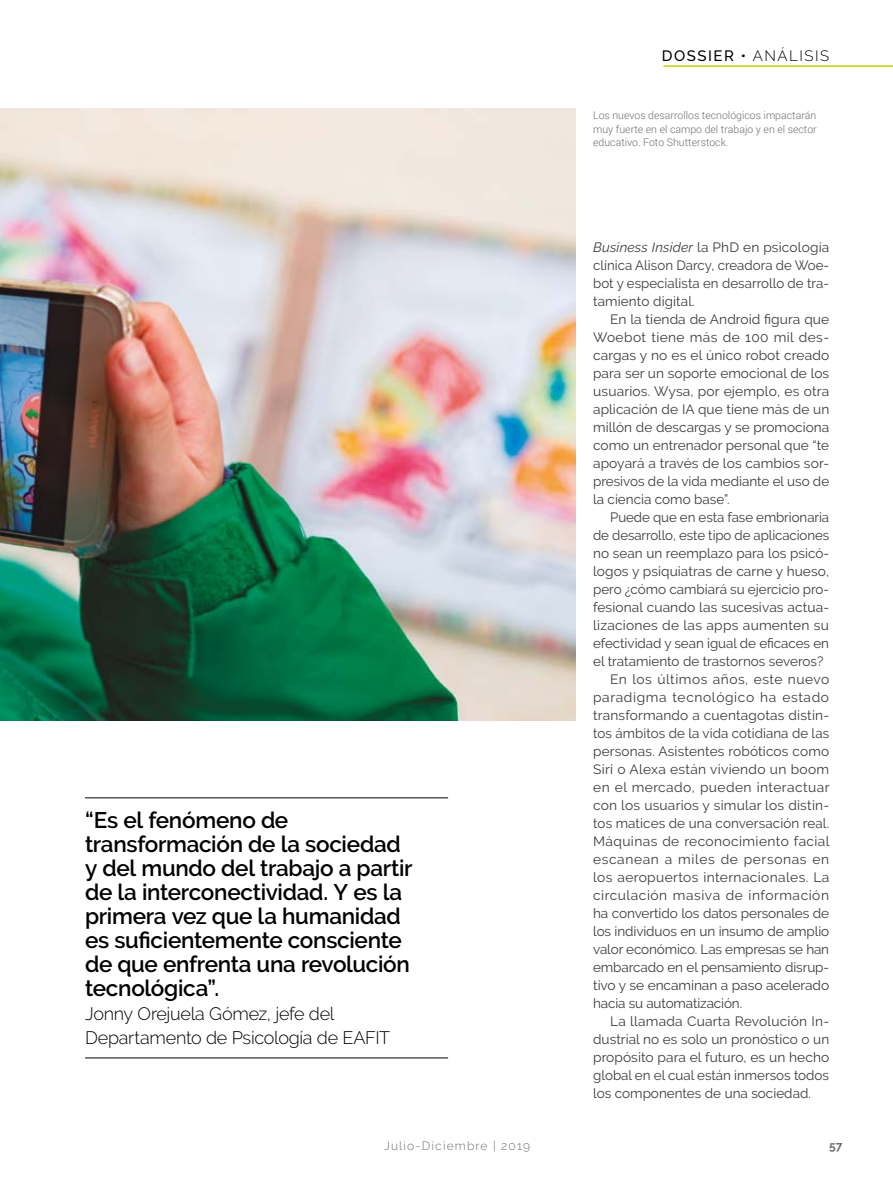
<style>
.page{position:relative;width:893px;height:1191px;background:#fff}
.page>*{position:absolute;margin:0;border:0;box-sizing:border-box;transform-origin:0 0}
.t1{font:600 22.5px/24px "Raleway";letter-spacing:-.015em;color:#000}
.t2{font:300 18px/24px "Raleway";letter-spacing:-.015em;color:#000}
.t3{font:500 15px "Raleway";letter-spacing:.1em;color:#000}
.t4{font:13.5px/18px "Raleway";letter-spacing:.005em;color:#3c3c3b;text-align:justify}
.t5{font:13.5px "Raleway";letter-spacing:.03em;color:#3c3c3b}
.t6{font:13.5px "Raleway";letter-spacing:.045em;color:#3c3c3b}
.t7{font:13.5px "Raleway";letter-spacing:.04em;color:#3c3c3b}
.t8{font:13.5px "Raleway";letter-spacing:.035em;color:#3c3c3b}
.t9{font:300 12px "Raleway";letter-spacing:.1em;color:#706f6f}
.t10{font:700 12px "Raleway";color:#706f6f}
.t11{font:300 10.5px/13.5px "Roboto";color:#706f6f;text-align:justify}
.s1{font-weight:300}
.s2{font-style:italic}
</style>
<div class="page">
<img style="left:0;top:108px;width:575px;height:612px">
<hr style="left:85px;top:797px;width:363px;height:1px;background:#575756">
<hr style="left:85px;top:1057px;width:363px;height:1px;background:#575756">
<hr style="left:663px;top:65px;width:230px;height:2px;background:#c8d300">
<p class="t3" style="left:662px;top:47px;width:169px">DOSSIER • <span class="s1">ANÁLISIS</span></p>
<h1 class="t1" style="left:85px;top:808px;width:329px">“Es el fenómeno de transformación de la sociedad y del mundo del trabajo a partir de la interconectividad. Y es la primera vez que la humanidad es suficientemente consciente de que enfrenta una revolución tecnológica”.</h1>
<h2 class="t2" style="left:85px;top:1002px;width:307px">Jonny Orejuela Gómez, jefe del<br>Departamento de Psicología de EAFIT</h2>
<p class="t11" style="left:593px;top:108px;width:225px">Los nuevos desarrollos tecnológicos impactarán muy fuerte en el campo del trabajo y en el sector educativo. Foto Shutterstock.</p>
<p class="t4" style="left:593px;top:238px;width:238px"><span class="s2">Business Insider</span> la PhD en psicología clínica Alison Darcy, creadora de Woe&shy;bot y especialista en desarrollo de tra&shy;tamiento digital.</p>
<p class="t4" style="left:593px;top:310px;width:238px;text-indent:17px">En la tienda de Android figura que Woebot tiene más de 100 mil des&shy;cargas y no es el único robot creado para ser un soporte emocional de los usuarios. Wysa, por ejemplo, es otra aplicación de IA que tiene más de un millón de descargas y se promociona como un entrenador personal que “te apoyará a través de los cambios sor&shy;presivos de la vida mediante el uso de la ciencia como base”.</p>
<p class="t4" style="left:610px;top:508px;width:221px">Puede que en esta fase embrionaria</p>
<p class="t4" style="left:593px;top:526px;width:238px">de desarrollo, este tipo de aplicaciones</p>
<p class="t4" style="left:593px;top:544px;width:238px">no sean un reemplazo para los psicó-</p>
<p class="t4" style="left:593px;top:562px;width:237px">logos y psiquiatras de carne y hueso,</p>
<p class="t4" style="left:593px;top:580px;width:238px">pero ¿cómo cambiará su ejercicio pro-</p>
<p class="t4" style="left:593px;top:598px;width:238px">fesional cuando las sucesivas actua-</p>
<p class="t4" style="left:593px;top:616px;width:237px">lizaciones de las apps aumenten su</p>
<p class="t4" style="left:593px;top:634px;width:237px">efectividad y sean igual de eficaces en</p>
<p class="t4" style="left:593px;top:652px;width:232px">el tratamiento de trastornos severos?</p>
<p class="t8" style="left:610px;top:671px;width:221px">En los últimos años, este nuevo</p>
<p class="t6" style="left:593px;top:689px;width:237px">paradigma tecnológico ha estado</p>
<p class="t4" style="left:593px;top:706px;width:238px">transformando a cuentagotas distin-</p>
<p class="t4" style="left:593px;top:724px;width:238px">tos ámbitos de la vida cotidiana de las</p>
<p class="t4" style="left:593px;top:742px;width:237px">personas. Asistentes robóticos como</p>
<p class="t4" style="left:593px;top:760px;width:237px">Siri o Alexa están viviendo un boom</p>
<p class="t5" style="left:593px;top:779px;width:238px">en el mercado, pueden interactuar</p>
<p class="t4" style="left:593px;top:796px;width:238px">con los usuarios y simular los distin-</p>
<p class="t4" style="left:593px;top:814px;width:238px">tos matices de una conversación real.</p>
<p class="t5" style="left:593px;top:833px;width:238px">Máquinas de reconocimiento facial</p>
<p class="t6" style="left:593px;top:851px;width:238px">escanean a miles de personas en</p>
<p class="t5" style="left:593px;top:869px;width:238px">los aeropuertos internacionales. La</p>
<p class="t7" style="left:593px;top:887px;width:237px">circulación masiva de información</p>
<p class="t4" style="left:593px;top:904px;width:238px">ha convertido los datos personales de</p>
<p class="t4" style="left:593px;top:922px;width:238px">los individuos en un insumo de amplio</p>
<p class="t4" style="left:593px;top:940px;width:238px">valor económico. Las empresas se han</p>
<p class="t4" style="left:593px;top:958px;width:238px">embarcado en el pensamiento disrup-</p>
<p class="t4" style="left:593px;top:976px;width:238px">tivo y se encaminan a paso acelerado</p>
<p class="t4" style="left:593px;top:994px;width:151px">hacia su automatización.</p>
<p class="t4" style="left:610px;top:1012px;width:221px">La llamada Cuarta Revolución In-</p>
<p class="t4" style="left:593px;top:1030px;width:238px">dustrial no es solo un pronóstico o un</p>
<p class="t4" style="left:593px;top:1048px;width:238px">propósito para el futuro, es un hecho</p>
<p class="t4" style="left:593px;top:1066px;width:237px">global en el cual están inmersos todos</p>
<p class="t4" style="left:593px;top:1084px;width:219px">los componentes de una sociedad.</p>
<p class="t9" style="left:384px;top:1139px;width:148px">Julio-Diciembre | 2019</p>
<p class="t10" style="left:829px;top:1139px;width:15px">57</p>
</div>
